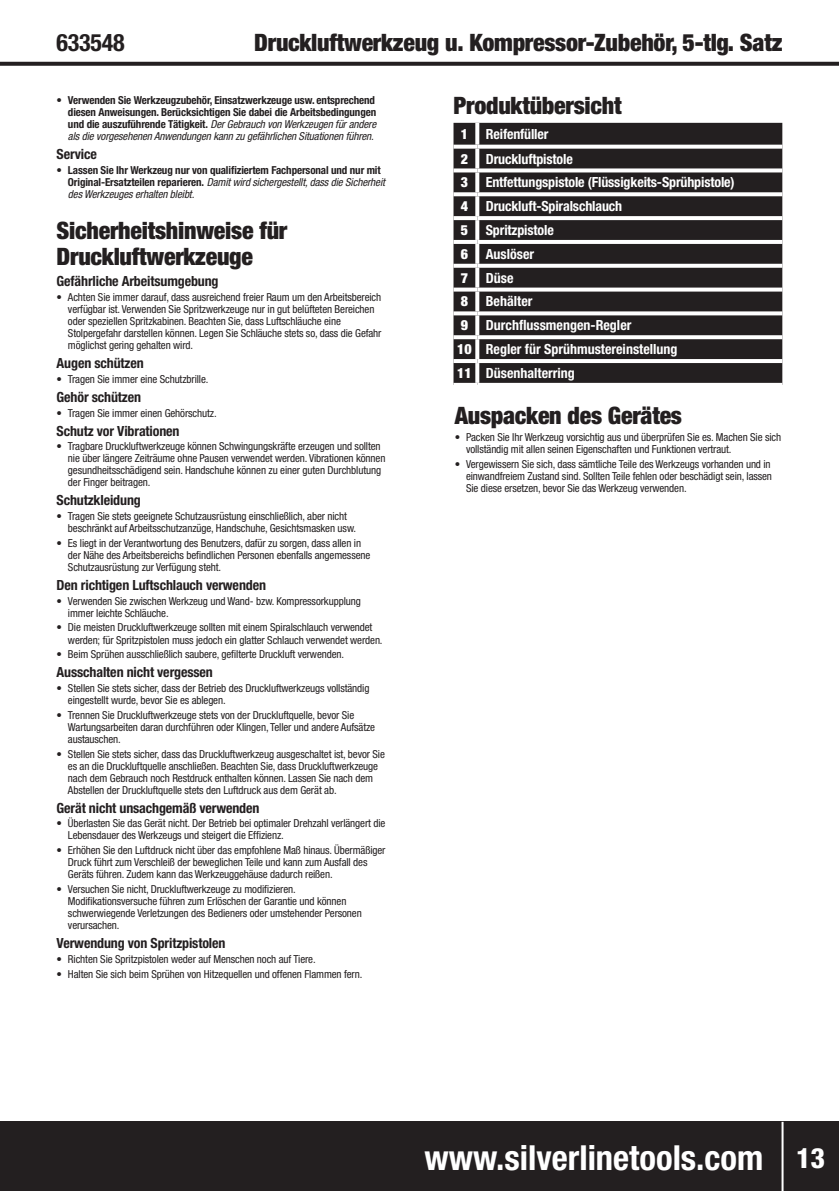
<style>
.page{position:relative;width:839px;height:1191px;background:#fff}
.page>*{position:absolute;margin:0;border:0;box-sizing:border-box;transform-origin:0 0}
.t1{font:700 condensed 34.6px "Helvetica Neue LT Std";color:#fff}
.Heading{font:800 condensed 28px "Helvetica Neue LT Std";color:#fff}
.Heading-2{font:900 condensed 24px/26px "Helvetica Neue LT Std";letter-spacing:-.01em;color:#231f20}
.t2{font:700 condensed 24px "Helvetica Neue LT Std";letter-spacing:-.01em;color:#231f20}
.Sub_Heading{font:700 condensed 14px "Helvetica Neue LT Std";letter-spacing:-.01em;color:#231f20}
.t3{font:700 condensed 14px "Helvetica Neue LT Std";letter-spacing:-.01em;color:#fff}
.t4{font:900 condensed 14px "Helvetica Neue LT Std";color:#fff}
.Bullet{font:condensed 11px/12px "Helvetica Neue LT Std";letter-spacing:-.01em;color:#231f20}
.Bullet-2{font:700 condensed 11px/12px "Helvetica Neue LT Std";letter-spacing:-.01em;color:#231f20;text-align:justify}
.s1{font-weight:400}
.s2{font-weight:400;font-style:italic}
</style>
<div class="page">
<div style="left:0;top:1121px;width:839px;height:69px;background:#231f20"></div>
<svg style="left:0;top:62px;width:839px;height:4px;background:#2f2c2d"></svg>
<hr style="left:782px;top:1121px;width:2px;height:69px;background:#fff">
<div style="left:453px;top:123px;width:329px;height:260px;background:#231f20"></div>
<svg style="left:475px;top:123px;width:4px;height:22px"></svg>
<svg style="left:453px;top:145px;width:24px;height:4px"></svg>
<svg style="left:477px;top:145px;width:305px;height:4px"></svg>
<svg style="left:475px;top:149px;width:4px;height:19px"></svg>
<svg style="left:453px;top:168px;width:24px;height:4px"></svg>
<svg style="left:477px;top:168px;width:305px;height:4px"></svg>
<svg style="left:475px;top:172px;width:4px;height:20px"></svg>
<svg style="left:453px;top:192px;width:24px;height:4px"></svg>
<svg style="left:477px;top:192px;width:305px;height:4px"></svg>
<svg style="left:475px;top:196px;width:4px;height:20px"></svg>
<svg style="left:453px;top:216px;width:24px;height:4px"></svg>
<svg style="left:477px;top:216px;width:305px;height:4px"></svg>
<svg style="left:475px;top:220px;width:4px;height:20px"></svg>
<svg style="left:453px;top:240px;width:24px;height:4px"></svg>
<svg style="left:477px;top:240px;width:305px;height:4px"></svg>
<svg style="left:475px;top:244px;width:4px;height:20px"></svg>
<svg style="left:453px;top:264px;width:24px;height:4px"></svg>
<svg style="left:477px;top:264px;width:305px;height:4px"></svg>
<svg style="left:475px;top:268px;width:4px;height:19px"></svg>
<svg style="left:453px;top:287px;width:24px;height:4px"></svg>
<svg style="left:477px;top:287px;width:305px;height:4px"></svg>
<svg style="left:475px;top:291px;width:4px;height:20px"></svg>
<svg style="left:453px;top:311px;width:24px;height:4px"></svg>
<svg style="left:477px;top:311px;width:305px;height:4px"></svg>
<svg style="left:475px;top:315px;width:4px;height:20px"></svg>
<svg style="left:453px;top:335px;width:24px;height:4px"></svg>
<svg style="left:477px;top:335px;width:305px;height:4px"></svg>
<svg style="left:475px;top:339px;width:4px;height:20px"></svg>
<hr style="left:453px;top:359px;width:24px;height:4px;background:#fff">
<hr style="left:477px;top:359px;width:305px;height:4px;background:#fff">
<svg style="left:475px;top:363px;width:4px;height:20px"></svg>
<p class="t2" style="left:57px;top:28px;width:69px">633548</p>
<p class="Heading-2" style="left:254px;top:29px;width:530px">Druckluftwerkzeug u. Kompressor-Zubehör, 5-tlg. Satz</p>
<p class="Bullet-2" style="left:68px;top:94px;width:310px;text-indent:-11px"><span class="s1">•</span> Verwenden Sie Werkzeugzubehör, Einsatzwerkzeuge usw. entsprechend diesen Anweisungen. Berücksichtigen Sie dabei die Arbeitsbedingungen und die auszuführende Tätigkeit. <span class="s2">Der Gebrauch von Werkzeugen für andere als die vorgesehenen Anwendungen kann zu gefährlichen Situationen führen.</span></p>
<p class="Sub_Heading" style="left:57px;top:146px;width:42px">Service</p>
<p class="Bullet-2" style="left:68px;top:164px;width:319px;text-align:left;text-indent:-11px"><span class="s1">•</span> Lassen Sie Ihr Werkzeug nur von qualifiziertem Fachpersonal und nur mit<br>Original-Ersatzteilen reparieren. <span class="s2">Damit wird sichergestellt, dass die Sicherheit des Werkzeuges erhalten bleibt.</span></p>
<p class="Heading-2" style="left:57px;top:217px;width:232px">Sicherheitshinweise für<br>Druckluftwerkzeuge</p>
<p class="Sub_Heading" style="left:57px;top:273px;width:163px">Gefährliche Arbeitsumgebung</p>
<p class="Bullet" style="left:68px;top:291px;width:315px;text-indent:-11px">• Achten Sie immer darauf, dass ausreichend freier Raum um den Arbeitsbereich verfügbar ist. Verwenden Sie Spritzwerkzeuge nur in gut belüfteten Bereichen oder speziellen Spritzkabinen. Beachten Sie, dass Luftschläuche eine Stolpergefahr darstellen können. Legen Sie Schläuche stets so, dass die Gefahr möglichst gering gehalten wird.</p>
<p class="Sub_Heading" style="left:57px;top:355px;width:89px">Augen schützen</p>
<p class="Bullet" style="left:57px;top:373px;width:153px">• Tragen Sie immer eine Schutzbrille.</p>
<p class="Sub_Heading" style="left:57px;top:388px;width:86px">Gehör schützen</p>
<p class="Bullet" style="left:57px;top:407px;width:161px">• Tragen Sie immer einen Gehörschutz.</p>
<p class="Sub_Heading" style="left:57px;top:422px;width:124px">Schutz vor Vibrationen</p>
<p class="Bullet" style="left:68px;top:440px;width:319px;text-indent:-11px">• Tragbare Druckluftwerkzeuge können Schwingungskräfte erzeugen und sollten nie über längere Zeiträume ohne Pausen verwendet werden. Vibrationen können gesundheitsschädigend sein. Handschuhe können zu einer guten Durchblutung der Finger beitragen.</p>
<p class="Sub_Heading" style="left:57px;top:492px;width:86px">Schutzkleidung</p>
<p class="Bullet" style="left:68px;top:510px;width:290px;text-indent:-11px">• Tragen Sie stets geeignete Schutzausrüstung einschließlich, aber nicht beschränkt auf Arbeitsschutzanzüge, Handschuhe, Gesichtsmasken usw.</p>
<p class="Bullet" style="left:68px;top:537px;width:304px;text-indent:-11px">• Es liegt in der Verantwortung des Benutzers, dafür zu sorgen, dass allen in der Nähe des Arbeitsbereichs befindlichen Personen ebenfalls angemessene<br>Schutzausrüstung zur Verfügung steht.</p>
<p class="Sub_Heading" style="left:57px;top:576px;width:211px">Den richtigen Luftschlauch verwenden</p>
<p class="Bullet" style="left:68px;top:594px;width:294px;text-indent:-11px">• Verwenden Sie zwischen Werkzeug und Wand- bzw. Kompressorkupplung immer leichte Schläuche.</p>
<p class="Bullet" style="left:68px;top:621px;width:316px;text-indent:-11px">• Die meisten Druckluftwerkzeuge sollten mit einem Spiralschlauch verwendet werden; für Spritzpistolen muss jedoch ein glatter Schlauch verwendet werden.</p>
<p class="Bullet" style="left:57px;top:648px;width:289px">• Beim Sprühen ausschließlich saubere, gefilterte Druckluft verwenden.</p>
<p class="Sub_Heading" style="left:57px;top:663px;width:158px">Ausschalten nicht vergessen</p>
<p class="Bullet" style="left:68px;top:682px;width:303px;text-indent:-11px">• Stellen Sie stets sicher, dass der Betrieb des Druckluftwerkzeugs vollständig eingestellt wurde, bevor Sie es ablegen.</p>
<p class="Bullet" style="left:68px;top:709px;width:309px;text-indent:-11px">• Trennen Sie Druckluftwerkzeuge stets von der Druckluftquelle, bevor Sie<br>Wartungsarbeiten daran durchführen oder Klingen, Teller und andere Aufsätze austauschen.</p>
<p class="Bullet" style="left:68px;top:747px;width:318px;text-indent:-11px">• Stellen Sie stets sicher, dass das Druckluftwerkzeug ausgeschaltet ist, bevor Sie es an die Druckluftquelle anschließen. Beachten Sie, dass Druckluftwerkzeuge nach dem Gebrauch noch Restdruck enthalten können. Lassen Sie nach dem Abstellen der Druckluftquelle stets den Luftdruck aus dem Gerät ab.</p>
<p class="Sub_Heading" style="left:57px;top:799px;width:204px">Gerät nicht unsachgemäß verwenden</p>
<p class="Bullet" style="left:68px;top:817px;width:319px;text-indent:-11px">• Überlasten Sie das Gerät nicht. Der Betrieb bei optimaler Drehzahl verlängert die<br>Lebensdauer des Werkzeugs und steigert die Effizienz.</p>
<p class="Bullet" style="left:68px;top:844px;width:319px;text-indent:-11px">• Erhöhen Sie den Luftdruck nicht über das empfohlene Maß hinaus. Übermäßiger<br>Druck führt zum Verschleiß der beweglichen Teile und kann zum Ausfall des<br>Geräts führen. Zudem kann das Werkzeuggehäuse dadurch reißen.</p>
<p class="Bullet" style="left:68px;top:883px;width:295px;text-indent:-11px">• Versuchen Sie nicht, Druckluftwerkzeuge zu modifizieren.<br>Modifikationsversuche führen zum Erlöschen der Garantie und können schwerwiegende Verletzungen des Bedieners oder umstehender Personen verursachen.</p>
<p class="Sub_Heading" style="left:57px;top:934px;width:170px">Verwendung von Spritzpistolen</p>
<p class="Bullet" style="left:57px;top:952px;width:261px">• Richten Sie Spritzpistolen weder auf Menschen noch auf Tiere.</p>
<p class="Bullet" style="left:57px;top:967px;width:307px">• Halten Sie sich beim Sprühen von Hitzequellen und offenen Flammen fern.</p>
<p class="Heading-2" style="left:453px;top:92px;width:170px">Produktübersicht</p>
<p class="t4" style="left:461px;top:125px;width:9px">1</p>
<p class="t3" style="left:486px;top:125px;width:64px">Reifenfüller</p>
<p class="t4" style="left:461px;top:150px;width:9px">2</p>
<p class="t3" style="left:486px;top:150px;width:89px">Druckluftpistole</p>
<p class="t4" style="left:461px;top:174px;width:9px">3</p>
<p class="t3" style="left:486px;top:174px;width:250px">Entfettungspistole (Flüssigkeits-Sprühpistole)</p>
<p class="t4" style="left:461px;top:198px;width:9px">4</p>
<p class="t3" style="left:486px;top:198px;width:138px">Druckluft-Spiralschlauch</p>
<p class="t4" style="left:461px;top:221px;width:9px">5</p>
<p class="t3" style="left:486px;top:221px;width:69px">Spritzpistole</p>
<p class="t4" style="left:461px;top:245px;width:9px">6</p>
<p class="t3" style="left:486px;top:245px;width:50px">Auslöser</p>
<p class="t4" style="left:461px;top:269px;width:9px">7</p>
<p class="t3" style="left:486px;top:269px;width:29px">Düse</p>
<p class="t4" style="left:461px;top:293px;width:9px">8</p>
<p class="t3" style="left:486px;top:293px;width:48px">Behälter</p>
<p class="t4" style="left:461px;top:317px;width:9px">9</p>
<p class="t3" style="left:486px;top:317px;width:147px">Durchflussmengen-Regler</p>
<p class="t4" style="left:457px;top:340px;width:16px">10</p>
<p class="t3" style="left:486px;top:341px;width:193px">Regler für Sprühmustereinstellung</p>
<p class="t4" style="left:457px;top:364px;width:16px">11</p>
<p class="t3" style="left:486px;top:364px;width:91px">Düsenhalterring</p>
<p class="Heading-2" style="left:455px;top:401px;width:229px">Auspacken des Gerätes</p>
<p class="Bullet" style="left:466px;top:431px;width:317px;text-indent:-11px">• Packen Sie Ihr Werkzeug vorsichtig aus und überprüfen Sie es. Machen Sie sich vollständig mit allen seinen Eigenschaften und Funktionen vertraut.</p>
<p class="Bullet" style="left:466px;top:458px;width:307px;text-indent:-11px">• Vergewissern Sie sich, dass sämtliche Teile des Werkzeugs vorhanden und in einwandfreiem Zustand sind. Sollten Teile fehlen oder beschädigt sein, lassen<br>Sie diese ersetzen, bevor Sie das Werkzeug verwenden.</p>
<p class="t1" style="left:425px;top:1136px;width:340px">www.silverlinetools.com</p>
<p class="Heading" style="left:796px;top:1140px;width:30px">13</p>
</div>
